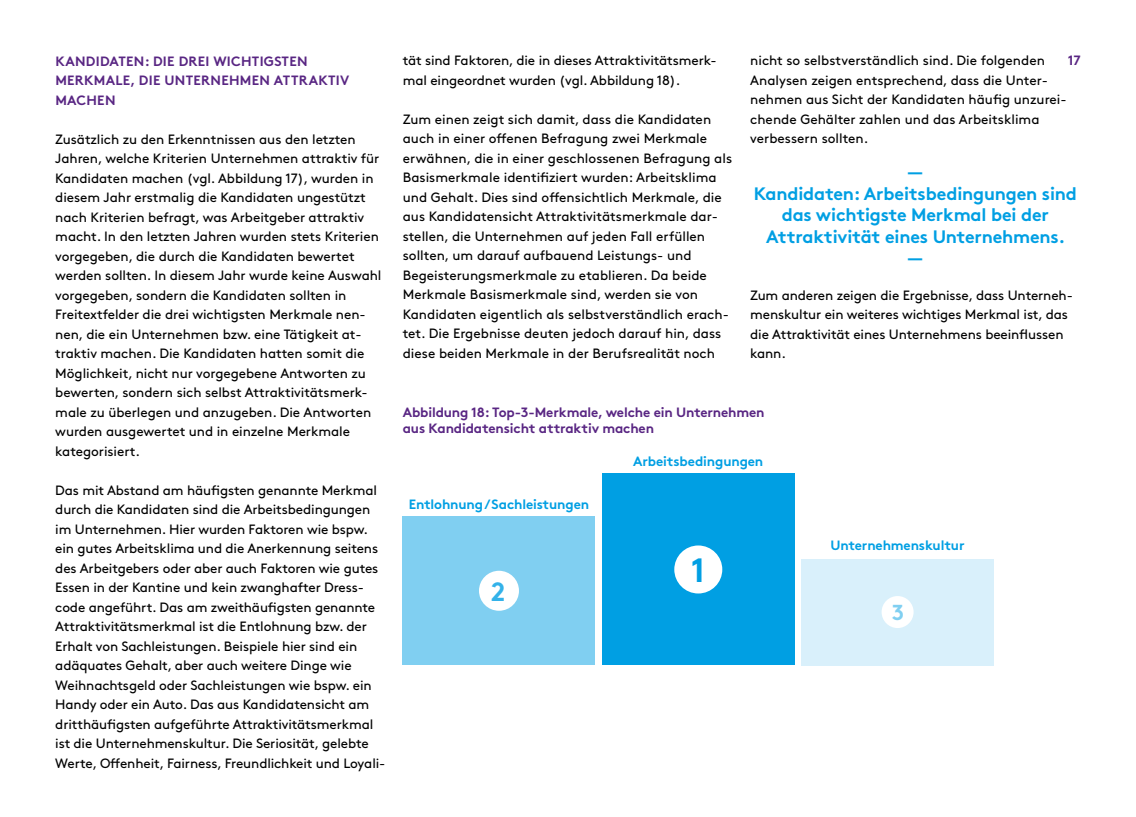
<style>
.page{position:relative;width:1136px;height:817px;background:#fff}
.page>*{position:absolute;margin:0;border:0;box-sizing:border-box;transform-origin:0 0}
.t1{font:700 33.75px "Brown Std";color:#009fe3}
.t2{font:700 26.4px "Brown Std";color:#33b2e9}
.t3{font:700 21.6px "Brown Std";color:#80cff1}
.t4{font:700 18px "Brown Std";letter-spacing:-.01em;color:#009fe3}
.t5{font:13.5px/19.5px "Brown Std";letter-spacing:-.005em;color:#000}
.t6{font:700 13.5px/16.2px "Brown Std";letter-spacing:-.01em;color:#592683}
.t7{font:700 13.5px "Brown Std";letter-spacing:.02em;color:#592683}
.t8{font:700 13.5px "Brown Std";letter-spacing:-.01em;color:#009fe3}
</style>
<div class="page">
<div style="left:403px;top:516px;width:192px;height:149px;background:#80cff1"></div>
<div style="left:479px;top:570px;width:40px;height:40px;background:#fff;border-radius:50%"></div>
<div style="left:602px;top:473px;width:192px;height:192px;background:#009fe3"></div>
<div style="left:674px;top:545px;width:48px;height:48px;background:#fff;border-radius:50%"></div>
<div style="left:801px;top:558px;width:192px;height:107px;background:#d9f0fb"></div>
<div style="left:881px;top:596px;width:32px;height:32px;background:#fff;border-radius:50%"></div>
<p class="t7" style="left:55px;top:53px;width:254px">KANDIDATEN: DIE DREI WICHTIGSTEN</p>
<p class="t5" style="left:403px;top:51px;width:315px">tät sind Faktoren, die in dieses Attraktivitätsmerk-</p>
<p class="t5" style="left:750px;top:51px;width:296px">nicht so selbstverständlich sind. Die folgenden</p>
<p class="t6" style="left:1067px;top:53px;width:14px">17</p>
<p class="t7" style="left:55px;top:72px;width:295px">MERKMALE, DIE UNTERNEHMEN ATTRAKTIV</p>
<p class="t5" style="left:403px;top:70px;width:279px">mal eingeordnet wurden (vgl. Abbildung 18).</p>
<p class="t5" style="left:750px;top:70px;width:299px">Analysen zeigen entsprechend, dass die Unter-</p>
<p class="t6" style="left:55px;top:92px;width:62px">MACHEN</p>
<p class="t5" style="left:750px;top:90px;width:318px">nehmen aus Sicht der Kandidaten häufig unzurei-</p>
<p class="t5" style="left:403px;top:109px;width:310px">Zum einen zeigt sich damit, dass die Kandidaten</p>
<p class="t5" style="left:750px;top:109px;width:291px">chende Gehälter zahlen und das Arbeitsklima</p>
<p class="t5" style="left:55px;top:129px;width:302px">Zusätzlich zu den Erkenntnissen aus den letzten</p>
<p class="t5" style="left:403px;top:129px;width:306px">auch in einer offenen Befragung zwei Merkmale</p>
<p class="t5" style="left:750px;top:129px;width:120px">verbessern sollten.</p>
<p class="t5" style="left:55px;top:149px;width:325px">Jahren, welche Kriterien Unternehmen attraktiv für</p>
<p class="t5" style="left:403px;top:148px;width:331px">erwähnen, die in einer geschlossenen Befragung als</p>
<p class="t5" style="left:55px;top:168px;width:320px">Kandidaten machen (vgl. Abbildung 17), wurden in</p>
<p class="t5" style="left:403px;top:168px;width:315px">Basismerkmale identifiziert wurden: Arbeitsklima</p>
<p class="t4" style="left:907px;top:161px;width:16px">—</p>
<p class="t5" style="left:55px;top:188px;width:312px">diesem Jahr erstmalig die Kandidaten ungestützt</p>
<p class="t5" style="left:403px;top:187px;width:320px">und Gehalt. Dies sind offensichtlich Merkmale, die</p>
<p class="t4" style="left:753px;top:182px;width:325px">Kandidaten: Arbeitsbedingungen sind</p>
<p class="t5" style="left:55px;top:207px;width:310px">nach Kriterien befragt, was Arbeitgeber attraktiv</p>
<p class="t5" style="left:403px;top:207px;width:317px">aus Kandidatensicht Attraktivitätsmerkmale dar-</p>
<p class="t4" style="left:781px;top:204px;width:268px">das wichtigste Merkmal bei der</p>
<p class="t5" style="left:55px;top:227px;width:325px">macht. In den letzten Jahren wurden stets Kriterien</p>
<p class="t5" style="left:403px;top:226px;width:304px">stellen, die Unternehmen auf jeden Fall erfüllen</p>
<p class="t4" style="left:766px;top:225px;width:300px">Attraktivität eines Unternehmens.</p>
<p class="t5" style="left:55px;top:246px;width:301px">vorgegeben, die durch die Kandidaten bewertet</p>
<p class="t5" style="left:403px;top:246px;width:290px">sollten, um darauf aufbauend Leistungs- und</p>
<p class="t4" style="left:907px;top:247px;width:16px">—</p>
<p class="t5" style="left:55px;top:266px;width:328px">werden sollten. In diesem Jahr wurde keine Auswahl</p>
<p class="t5" style="left:403px;top:265px;width:305px">Begeisterungsmerkmale zu etablieren. Da beide</p>
<p class="t5" style="left:55px;top:285px;width:292px">vorgegeben, sondern die Kandidaten sollten in</p>
<p class="t5" style="left:403px;top:285px;width:297px">Merkmale Basismerkmale sind, werden sie von</p>
<p class="t5" style="left:750px;top:285px;width:324px">Zum anderen zeigen die Ergebnisse, dass Unterneh-</p>
<p class="t5" style="left:55px;top:305px;width:312px">Freitextfelder die drei wichtigsten Merkmale nen-</p>
<p class="t5" style="left:403px;top:304px;width:327px">Kandidaten eigentlich als selbstverständlich erach-</p>
<p class="t5" style="left:750px;top:305px;width:319px">menskultur ein weiteres wichtiges Merkmal ist, das</p>
<p class="t5" style="left:55px;top:324px;width:308px">nen, die ein Unternehmen bzw. eine Tätigkeit at-</p>
<p class="t5" style="left:403px;top:324px;width:320px">tet. Die Ergebnisse deuten jedoch darauf hin, dass</p>
<p class="t5" style="left:750px;top:324px;width:315px">die Attraktivität eines Unternehmens beeinflussen</p>
<p class="t5" style="left:55px;top:344px;width:310px">traktiv machen. Die Kandidaten hatten somit die</p>
<p class="t5" style="left:403px;top:343px;width:314px">diese beiden Merkmale in der Berufsrealität noch</p>
<p class="t5" style="left:750px;top:344px;width:37px">kann.</p>
<p class="t5" style="left:55px;top:363px;width:317px">Möglichkeit, nicht nur vorgegebene Antworten zu bewerten, sondern sich selbst Attraktivitätsmerk&shy;male zu überlegen und anzugeben. Die Antworten wurden ausgewertet und in einzelne Merkmale kategorisiert.</p>
<p class="t5" style="left:55px;top:480px;width:331px">Das mit Abstand am häufigsten genannte Merkmal durch die Kandidaten sind die Arbeitsbedingungen im Unternehmen. Hier wurden Faktoren wie bspw. ein gutes Arbeitsklima und die Anerkennung seitens des Arbeitgebers oder aber auch Faktoren wie gutes Essen in der Kantine und kein zwanghafter Dress&shy;code angeführt. Das am zweithäufigsten genannte Attraktivitätsmerkmal ist die Entlohnung bzw. der Erhalt von Sachleistungen. Beispiele hier sind ein adäquates Gehalt, aber auch weitere Dinge wie Weihnachtsgeld oder Sachleistungen wie bspw. ein Handy oder ein Auto. Das aus Kandidatensicht am dritthäufigsten aufgeführte Attraktivitätsmerkmal ist die Unternehmenskultur. Die Seriosität, gelebte Werte, Offenheit, Fairness, Freundlichkeit und Loyali-</p>
<p class="t6" style="left:403px;top:404px;width:363px">Abbildung 18: Top-3-Merkmale, welche ein Unternehmen aus Kandidatensicht attraktiv machen</p>
<p class="t8" style="left:633px;top:453px;width:132px">Arbeitsbedingungen</p>
<p class="t8" style="left:409px;top:495px;width:182px">Entlohnung / Sachleistungen</p>
<p class="t8" style="left:830px;top:537px;width:135px">Unternehmenskultur</p>
<p class="t1" style="left:690px;top:549px;width:16px">1</p>
<p class="t2" style="left:490px;top:575px;width:16px">2</p>
<p class="t3" style="left:891px;top:599px;width:14px">3</p>
</div>
